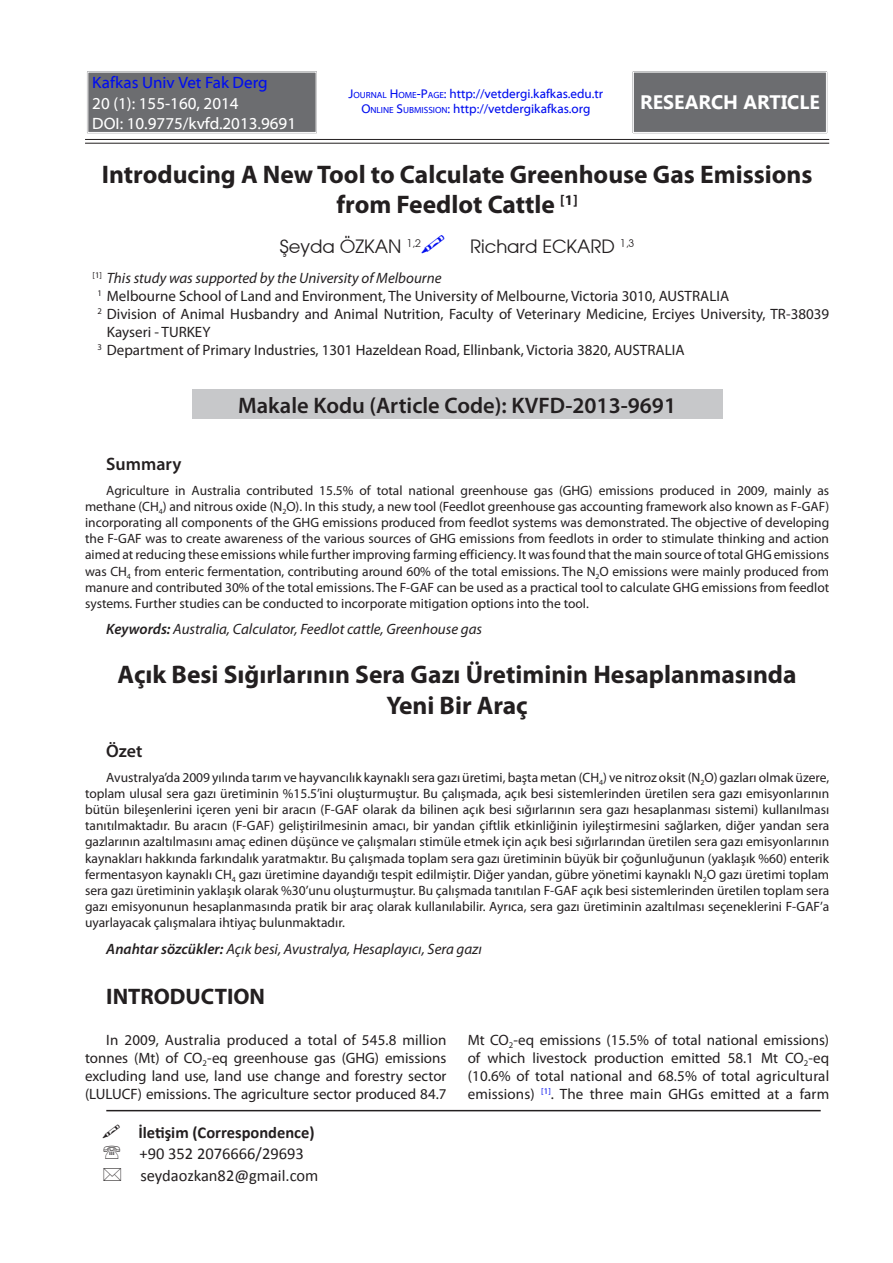
<style>
.page{position:relative;width:893px;height:1263px;background:#fff}
.page>*{position:absolute;margin:0;border:0;box-sizing:border-box;transform-origin:0 0}
.ORIJINAL_BASLIK{font:700 25.5px/30.6px "Myriad Pro";color:#231f20;text-align:center}
.t1{font:600 22.5px "Myriad Pro";color:#231f20}
.ANA_BASLIK{font:700 22.5px "Myriad Pro";color:#231f20}
.t2{font:700 19.5px "Segoe UI";color:#fff}
.t3{font:18px "TR Avalon Plain";color:#231f20}
.t4{font:600 18px "Myriad Pro";color:#231f20}
.t5{font:16.5px "Myriad Web Pro";color:#fff}
.t6{font:16.5px "Calibri";color:#231f20}
.t7{font:700 16.5px "Calibri";color:#231f20}
.t8{font:16.5px "Myriad Web Pro";color:#000def}
.METIN{font:15px/18px "Myriad Pro";color:#231f20;text-align:justify}
.t9{font:italic 15px "Myriad Pro";color:#231f20}
.SUMMARY_PARAGRAF{font:13.5px/16.2px "Myriad Pro";color:#231f20;text-align:justify}
.t10{font:12.75px "Myriad Web Pro";color:#000def}
.t11{font:8.7px "Myriad Pro";color:#231f20}
.s1{font-style:inherit}
.s2{font-size:8.85px}
.s3{font-weight:600}
</style>
<div class="page">
<div style="left:192px;top:389px;width:530px;height:30px;background:#c7c8ca"></div>
<hr style="left:106px;top:1110px;width:715px;height:1px;background:#231f20">
<div style="left:635px;top:74px;width:190px;height:57px;background:#6c6d70"></div>
<div style="left:632px;top:70px;width:196px;height:64px;border:1px solid #fff"></div>
<div style="left:633px;top:72px;width:194px;height:61px;border:1px solid #fff"></div>
<hr style="left:85px;top:139px;width:744px;height:1px;background:#231f20">
<hr style="left:85px;top:143px;width:744px;height:1px;background:#231f20">
<div style="left:90px;top:74px;width:224px;height:57px;background:#6c6d70"></div>
<div style="left:86px;top:70px;width:232px;height:64px;border:1px solid #fff"></div>
<div style="left:88px;top:72px;width:228px;height:61px;border:1px solid #fff"></div>
<p class="t8" style="left:92px;top:73px;width:177px">Kafkas Univ Vet Fak Derg</p>
<p class="t5" style="left:92px;top:95px;width:148px">20 (1): 155-160, 2014</p>
<p class="t5" style="left:92px;top:115px;width:205px">DOI: 10.9775/kvfd.2013.9691</p>
<p class="t10" style="left:349px;top:87px;width:256px"><span class="s1">J</span><span class="s2">OURNAL</span> <span class="s1">H</span><span class="s2">OME</span><span class="s1">-P</span><span class="s2">AGE</span><span class="s1">:</span> http://vetdergi.kafkas.edu.tr</p>
<p class="t10" style="left:361px;top:102px;width:231px"><span class="s1">O</span><span class="s2">NLINE</span> <span class="s1">S</span><span class="s2">UBMISSION</span><span class="s1">:</span> http://vetdergikafkas.org</p>
<p class="t2" style="left:640px;top:89px;width:181px">RESEARCH ARTICLE</p>
<p class="ORIJINAL_BASLIK" style="left:102px;top:158px;width:712px">Introducing A New Tool to Calculate Greenhouse Gas Emissions from Feedlot Cattle <sup>[1]</sup></p>
<p class="t3" style="left:280px;top:235px;width:142px">Şeyda ÖZKAN <sup>1,2</sup></p>
<p class="t3" style="left:470px;top:235px;width:166px">Richard ECKARD <sup>1,3</sup></p>
<p class="t11" style="left:93px;top:270px;width:11px">[1]</p>
<p class="t11" style="left:98px;top:288px;width:6px">1</p>
<p class="t11" style="left:98px;top:306px;width:6px">2</p>
<p class="t11" style="left:98px;top:342px;width:6px">3</p>
<p class="t9" style="left:107px;top:269px;width:336px">This study was supported by the University of Melbourne</p>
<p class="METIN" style="left:107px;top:287px;width:624px">Melbourne School of Land and Environment, The University of Melbourne, Victoria 3010, AUSTRALIA</p>
<p class="METIN" style="left:107px;top:305px;width:724px">Division of Animal Husbandry and Animal Nutrition, Faculty of Veterinary Medicine, Erciyes University, TR-38039<br>Kayseri - TURKEY</p>
<p class="METIN" style="left:107px;top:341px;width:579px">Department of Primary Industries, 1301 Hazeldean Road, Ellinbank, Victoria 3820, AUSTRALIA</p>
<p class="t1" style="left:238px;top:391px;width:439px">Makale Kodu (Article Code): KVFD-2013-9691</p>
<p class="t4" style="left:106px;top:452px;width:77px">Summary</p>
<p class="SUMMARY_PARAGRAF" style="left:85px;top:482px;width:746px;text-indent:21px">Agriculture in Australia contributed 15.5% of total national greenhouse gas (GHG) emissions produced in 2009, mainly as methane (CH<sub>4</sub>) and nitrous oxide (N<sub>2</sub>O). In this study, a new tool (Feedlot greenhouse gas accounting framework also known as F-GAF) incorporating all components of the GHG emissions produced from feedlot systems was demonstrated. The objective of developing the F-GAF was to create awareness of the various sources of GHG emissions from feedlots in order to stimulate thinking and action aimed at reducing these emissions while further improving farming efficiency. It was found that the main source of total GHG emissions was CH<sub>4</sub> from enteric fermentation, contributing around 60% of the total emissions. The N<sub>2</sub>O emissions were mainly produced from manure and contributed 30% of the total emissions. The F-GAF can be used as a practical tool to calculate GHG emissions from feedlot systems. Further studies can be conducted to incorporate mitigation options into the tool.</p>
<p class="t9" style="left:106px;top:620px;width:377px"><span class="s3">Keywords:</span> Australia, Calculator, Feedlot cattle, Greenhouse gas</p>
<p class="ORIJINAL_BASLIK" style="left:118px;top:658px;width:680px">Açık Besi Sığırlarının Sera Gazı Üretiminin Hesaplanmasında</p>
<p class="ORIJINAL_BASLIK" style="left:386px;top:689px;width:143px">Yeni Bir Araç</p>
<p class="t4" style="left:106px;top:739px;width:38px">Özet</p>
<p class="SUMMARY_PARAGRAF" style="left:85px;top:769px;width:746px;text-indent:21px">Avustralya’da 2009 yılında tarım ve hayvancılık kaynaklı sera gazı üretimi, başta metan (CH<sub>4</sub>) ve nitroz oksit (N<sub>2</sub>O) gazları olmak üzere, toplam ulusal sera gazı üretiminin %15.5’ini oluşturmuştur. Bu çalışmada, açık besi sistemlerinden üretilen sera gazı emisyonlarının bütün bileşenlerini içeren yeni bir aracın (F-GAF olarak da bilinen açık besi sığırlarının sera gazı hesaplanması sistemi) kullanılması tanıtılmaktadır. Bu aracın (F-GAF) geliştirilmesinin amacı, bir yandan çiftlik etkinliğinin iyileştirmesini sağlarken, diğer yandan sera gazlarının azaltılmasını amaç edinen düşünce ve çalışmaları stimüle etmek için açık besi sığırlarından üretilen sera gazı emisyonlarının kaynakları hakkında farkındalık yaratmaktır. Bu çalışmada toplam sera gazı üretiminin büyük bir çoğunluğunun (yaklaşık %60) enterik fermentasyon kaynaklı CH<sub>4</sub> gazı üretimine dayandığı tespit edilmiştir. Diğer yandan, gübre yönetimi kaynaklı N<sub>2</sub>O gazı üretimi toplam sera gazı üretiminin yaklaşık olarak %30’unu oluşturmuştur. Bu çalışmada tanıtılan F-GAF açık besi sistemlerinden üretilen toplam sera gazı emisyonunun hesaplanmasında pratik bir araç olarak kullanılabilir. Ayrıca, sera gazı üretiminin azaltılması seçeneklerini F-GAF’a uyarlayacak çalışmalara ihtiyaç bulunmaktadır.</p>
<p class="t9" style="left:106px;top:939px;width:377px"><span class="s3">Anahtar sözcükler:</span> Açık besi, Avustralya, Hesaplayıcı, Sera gazı</p>
<p class="ANA_BASLIK" style="left:106px;top:982px;width:160px">INTRODUCTION</p>
<p class="METIN" style="left:85px;top:1030px;width:363px;text-indent:21px">In 2009, Australia produced a total of 545.8 million tonnes (Mt) of CO<sub>2</sub>-eq greenhouse gas (GHG) emissions excluding land use, land use change and forestry sector (LULUCF) emissions. The agriculture sector produced 84.7</p>
<p class="METIN" style="left:468px;top:1030px;width:363px">Mt CO<sub>2</sub>-eq emissions (15.5% of total national emissions) of which livestock production emitted 58.1 Mt CO<sub>2</sub>-eq (10.6% of total national and 68.5% of total agricultural emissions) <sup>[1]</sup>. The three main GHGs emitted at a farm</p>
<p class="t7" style="left:138px;top:1122px;width:178px">İletişim (Correspondence)</p>
<p class="t6" style="left:140px;top:1144px;width:166px">+90 352 2076666/29693</p>
<p class="t6" style="left:140px;top:1165px;width:179px">seydaozkan82@gmail.com</p>
</div>
